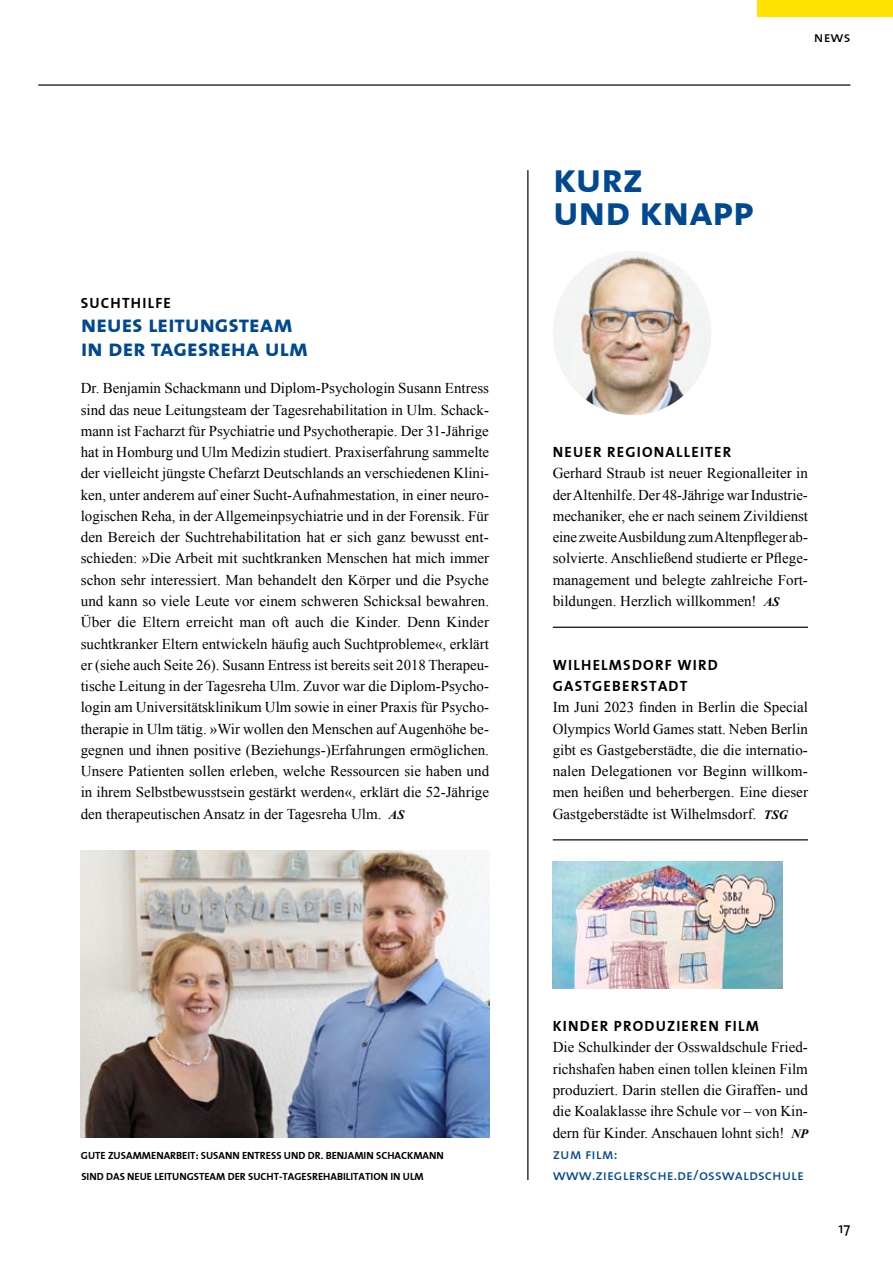
<style>
.page{position:relative;width:893px;height:1263px;background:#fff}
.page>*{position:absolute;margin:0;border:0;box-sizing:border-box;transform-origin:0 0}
.t1{font:42px/33px "The Sans Bold Caps";letter-spacing:-.02em;color:#004890}
.t2{font:24px/24px "The Sans Bold Caps";letter-spacing:-.015em;color:#004890}
.t3{font:15px/21.3px "Times New Roman";color:#000;text-align:justify}
.t4{font:15px/21.3px "The Sans Bold Caps";letter-spacing:.08em;color:#000}
.t5{font:15px/21.3px "The Sans Caps";color:#004890}
.t6{font:15px "The Sans Caps";color:#000}
.t7{font:15px "The Sans";color:#000}
.t8{font:10.5px/21.3px "The Sans Bold Caps";color:#000}
.s1{font-weight:700;font-style:italic;font-size:12.75px}
</style>
<div class="page">
<img style="left:553px;top:251px;width:158px;height:164px">
<img style="left:553px;top:861px;width:229px;height:128px">
<img style="left:81px;top:850px;width:408px;height:287px">
<hr style="left:527px;top:170px;width:1px;height:1010px;background:#000">
<hr style="left:553px;top:627px;width:255px;height:1px;background:#000">
<hr style="left:553px;top:839px;width:255px;height:1px;background:#000">
<div style="left:757px;top:0;width:136px;height:17px;background:#ffe200"></div>
<hr style="left:38px;top:84px;width:812px;height:2px;background:#000">
<p class="t4" style="left:81px;top:292px;width:92px">SUCHTHILFE</p>
<h2 class="t2" style="left:81px;top:312px;width:229px">neues leitungsteam in der tagesreha ulm</h2>
<p class="t3" style="left:81px;top:377px;width:410px">Dr. Benjamin Schackmann und Diplom-Psychologin Susann Entress sind das neue Leitungsteam der Tagesrehabilitation in Ulm. Schack&shy;mann ist Facharzt für Psychiatrie und Psychotherapie. Der 31-Jährige hat in Homburg und Ulm Medizin studiert. Praxiserfahrung sammelte der vielleicht jüngste Chefarzt Deutschlands an verschiedenen Klini&shy;ken, unter anderem auf einer Sucht-Aufnahmestation, in einer neuro‑ logischen Reha, in der Allgemeinpsychiatrie und in der Forensik. Für den Bereich der Suchtrehabilitation hat er sich ganz bewusst ent&shy;schieden: »Die Arbeit mit suchtkranken Menschen hat mich immer schon sehr interessiert. Man behandelt den Körper und die Psyche und kann so viele Leute vor einem schweren Schicksal bewahren.<br>Über die Eltern erreicht man oft auch die Kinder. Denn Kinder suchtkranker Eltern entwickeln häufig auch Suchtprobleme«, erklärt er (siehe auch Seite 26). Susann Entress ist bereits seit 2018 Therapeu&shy;tische Leitung in der Tagesreha Ulm. Zuvor war die Diplom-Psycho‑ login am Universitätsklinikum Ulm sowie in einer Praxis für Psycho&shy;therapie in Ulm tätig. »Wir wollen den Menschen auf Augenhöhe be&shy;gegnen und ihnen positive (Beziehungs-)Erfahrungen ermöglichen.<br>Unsere Patienten sollen erleben, welche Ressourcen sie haben und in ihrem Selbstbewusstsein gestärkt werden«, erklärt die 52-Jährige den therapeutischen Ansatz in der Tagesreha Ulm. <span class="s1">AS</span></p>
<h1 class="t1" style="left:553px;top:160px;width:203px">kurz<br>und knapp</h1>
<p class="t6" style="left:814px;top:24px;width:38px">news</p>
<p class="t4" style="left:553px;top:441px;width:180px">NEUER REGIONALLEITER</p>
<p class="t3" style="left:553px;top:462px;width:257px">Gerhard Straub ist neuer Regionalleiter in der Altenhilfe. Der 48-Jährige war Industrie&shy;mechaniker, ehe er nach seinem Zivildienst eine zweite Ausbildung zum Altenpfleger ab&shy;solvierte. Anschließend studierte er Pflege&shy;management und belegte zahlreiche Fort&shy;bildungen. Herzlich willkommen! <span class="s1">AS</span></p>
<p class="t4" style="left:553px;top:654px;width:166px">WILHELMSDORF WIRD<br>GASTGEBERSTADT</p>
<p class="t3" style="left:553px;top:696px;width:257px">Im Juni 2023 finden in Berlin die Special Olympics World Games statt. Neben Berlin gibt es Gastgeberstädte, die die internatio&shy;nalen Delegationen vor Beginn willkom&shy;men heißen und beherbergen. Eine dieser Gastgeberstädte ist Wilhelmsdorf. <span class="s1">TSG</span></p>
<p class="t4" style="left:553px;top:1015px;width:208px">KINDER PRODUZIEREN FILM</p>
<p class="t3" style="left:553px;top:1036px;width:257px">Die Schulkinder der Osswaldschule Fried&shy;richshafen haben einen tollen kleinen Film produziert. Darin stellen die Giraffen- und die Koalaklasse ihre Schule vor – von Kin&shy;dern für Kinder. Anschauen lohnt sich! <span class="s1">NP</span></p>
<p class="t8" style="left:81px;top:1144px;width:364px">GUTE ZUSAMMENARBEIT: SUSANN ENTRESS UND DR. BENJAMIN SCHACKMANN<br>SIND DAS NEUE LEITUNGSTEAM DER SUCHT-TAGESREHABILITATION IN ULM</p>
<p class="t5" style="left:553px;top:1142px;width:253px">zum film: www.zieglersche.de/osswaldschule</p>
<p class="t7" style="left:838px;top:1215px;width:13px">17</p>
</div>
